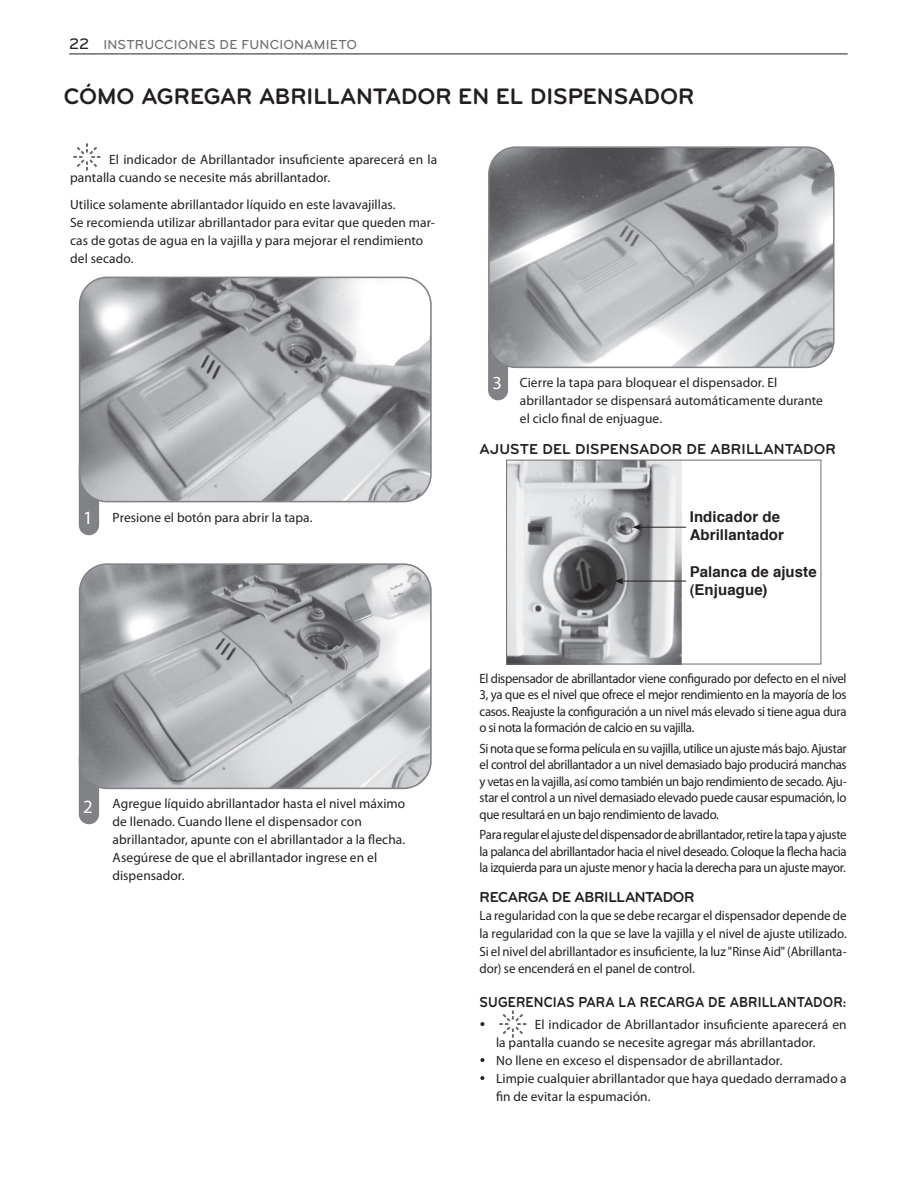
<style>
.page{position:relative;width:919px;height:1191px;background:#fff}
.page>*{position:absolute;margin:0;border:0;box-sizing:border-box;transform-origin:0 0}
.Mid-Title{font:700 23.25px "Bryant LG";letter-spacing:-.005em;color:#231f20}
.t1{font:700 18.75px "Antique Olive";color:#fff}
.t2{font:700 18.45px "Antique Olive";color:#fff}
.Subtitle2{font:700 15px/18px "Helvetica";letter-spacing:.01em;color:#231f20}
.Subtitle2-2{font:700 15px "Bryant LG";letter-spacing:.005em;color:#231f20;scale:.9 1}
.Subtitle2_-_No_Space{font:700 15px "Bryant LG";color:#231f20}
.Subtitle2_-_No_Space-2{font:700 15px "Bryant LG";letter-spacing:-.02em;color:#231f20}
.Body_Text_-_LG_Style{font:13.5px/16.5px "Myriad Pro";color:#231f20;text-align:justify;scale:.95 1}
.Body_Text_-_LG_Style-2{font:13.5px/18px "Myriad Pro";color:#231f20}
.Illustration_Text_Le{font:13.5px/18px "Myriad Pro";letter-spacing:.005em;color:#231f20}
.Body_Text_-_LG_Style-3{font:13.5px/18px "Myriad Pro";color:#231f20;text-align:justify;scale:.96 1}
.Chapter_Title_-_Left{font:500 13.5px "Bryant LG";letter-spacing:.015em;color:#6c6d70}
.s1{font-size:15.75px;color:#231f20}
</style>
<div class="page">
<hr style="left:103px;top:54px;width:744px;height:1px;background:#231f20">
<hr style="left:69px;top:54px;width:34px;height:1px;background:#231f20">
<svg style="left:73px;top:143px;width:27px;height:27px"></svg>
<div style="left:79px;top:459px;width:20px;height:76px;background:#808285;border-radius:10px"></div>
<img style="left:82px;top:279px;width:349px;height:222px">
<div style="left:79px;top:276px;width:352px;height:226px;border:2px solid #808285;border-radius:27px"></div>
<div style="left:79px;top:748px;width:20px;height:76px;background:#808285;border-radius:10px"></div>
<img style="left:82px;top:566px;width:349px;height:222px">
<div style="left:79px;top:563px;width:352px;height:226px;border:2px solid #808285;border-radius:27px"></div>
<div style="left:488px;top:326px;width:20px;height:74px;background:#808285;border-radius:10px"></div>
<img style="left:491px;top:149px;width:342px;height:218px">
<div style="left:488px;top:146px;width:346px;height:222px;border:2px solid #808285;border-radius:27px"></div>
<svg style="left:499px;top:1010px;width:27px;height:27px"></svg>
<img style="left:508px;top:462px;width:173px;height:200px">
<div style="left:506px;top:460px;width:315px;height:204px;border:1px solid #6c6d70"></div>
<hr style="left:639px;top:527px;width:47px;height:1px;background:#231f20">
<svg style="left:632px;top:524px;width:9px;height:6px"></svg>
<hr style="left:621px;top:581px;width:65px;height:1px;background:#231f20">
<svg style="left:614px;top:578px;width:9px;height:6px"></svg>
<p class="Chapter_Title_-_Left" style="left:69px;top:36px;width:289px"><span class="s1">22</span> INSTRUCCIONES DE FUNCIONAMIETO</p>
<p class="Mid-Title" style="left:64px;top:82px;width:632px">CÓMO AGREGAR ABRILLANTADOR EN EL DISPENSADOR</p>
<p class="Body_Text_-_LG_Style-2" style="left:70px;top:151px;width:368px;text-indent:39px">El indicador de Abrillantador insuficiente aparecerá en la pantalla cuando se necesite más abrillantador.</p>
<p class="Body_Text_-_LG_Style-2" style="left:70px;top:195px;width:366px">Utilice solamente abrillantador líquido en este lavavajillas.<br>Se recomienda utilizar abrillantador para evitar que queden mar&shy;cas de gotas de agua en la vajilla y para mejorar el rendimiento del secado.</p>
<p class="t1" style="left:83px;top:506px;width:11px">1</p>
<p class="Illustration_Text_Le" style="left:113px;top:508px;width:201px">Presione el botón para abrir la tapa.</p>
<p class="t1" style="left:83px;top:795px;width:11px">2</p>
<p class="Illustration_Text_Le" style="left:113px;top:794px;width:294px">Agregue líquido abrillantador hasta el nivel máximo de llenado. Cuando llene el dispensador con abrillantador, apunte con el abrillantador a la flecha.<br>Asegúrese de que el abrillantador ingrese en el dispensador.</p>
<p class="t2" style="left:492px;top:371px;width:11px">3</p>
<p class="Illustration_Text_Le" style="left:520px;top:373px;width:304px">Cierre la tapa para bloquear el dispensador. El abrillantador se dispensará automáticamente durante el ciclo final de enjuague.</p>
<p class="Subtitle2_-_No_Space" style="left:479px;top:439px;width:358px">AJUSTE DEL DISPENSADOR DE ABRILLANTADOR</p>
<p class="Subtitle2" style="left:689px;top:507px;width:96px">Indicador de<br>Abrillantador</p>
<p class="Subtitle2" style="left:689px;top:562px;width:128px">Palanca de ajuste (Enjuague)</p>
<p class="Body_Text_-_LG_Style" style="left:479px;top:669px;width:388px">El dispensador de abrillantador viene configurado por defecto en el nivel 3, ya que es el nivel que ofrece el mejor rendimiento en la mayoría de los casos. Reajuste la configuración a un nivel más elevado si tiene agua dura o si nota la formación de calcio en su vajilla.</p>
<p class="Body_Text_-_LG_Style" style="left:479px;top:739px;width:388px">Si nota que se forma película en su vajilla, utilice un ajuste más bajo. Ajustar el control del abrillantador a un nivel demasiado bajo producirá manchas y vetas en la vajilla, así como también un bajo rendimiento de secado. Aju&shy;star el control a un nivel demasiado elevado puede causar espumación, lo que resultará en un bajo rendimiento de lavado.</p>
<p class="Body_Text_-_LG_Style" style="left:479px;top:826px;width:388px">Para regular el ajuste del dispensador de abrillantador, retire la tapa y ajuste la palanca del abrillantador hacia el nivel deseado. Coloque la flecha hacia la izquierda para un ajuste menor y hacia la derecha para un ajuste mayor.</p>
<p class="Subtitle2_-_No_Space-2" style="left:479px;top:887px;width:216px">RECARGA DE ABRILLANTADOR</p>
<p class="Body_Text_-_LG_Style-3" style="left:479px;top:906px;width:384px">La regularidad con la que se debe recargar el dispensador depende de la regularidad con la que se lave la vajilla y el nivel de ajuste utilizado.<br>Si el nivel del abrillantador es insuficiente, la luz "Rinse Aid" (Abrillanta&shy;dor) se encenderá en el panel de control.</p>
<p class="Subtitle2-2" style="left:479px;top:993px;width:409px">SUGERENCIAS PARA LA RECARGA DE ABRILLANTADOR:</p>
<p class="Body_Text_-_LG_Style-2" style="left:496px;top:1015px;width:352px;text-indent:39px">El indicador de Abrillantador insuficiente aparecerá en la pantalla cuando se necesite agregar más abrillantador.</p>
<p class="Body_Text_-_LG_Style-2" style="left:496px;top:1051px;width:288px">No llene en exceso el dispensador de abrillantador.</p>
<p class="Body_Text_-_LG_Style-2" style="left:496px;top:1069px;width:352px">Limpie cualquier abrillantador que haya quedado derramado a fin de evitar la espumación.</p>
</div>
